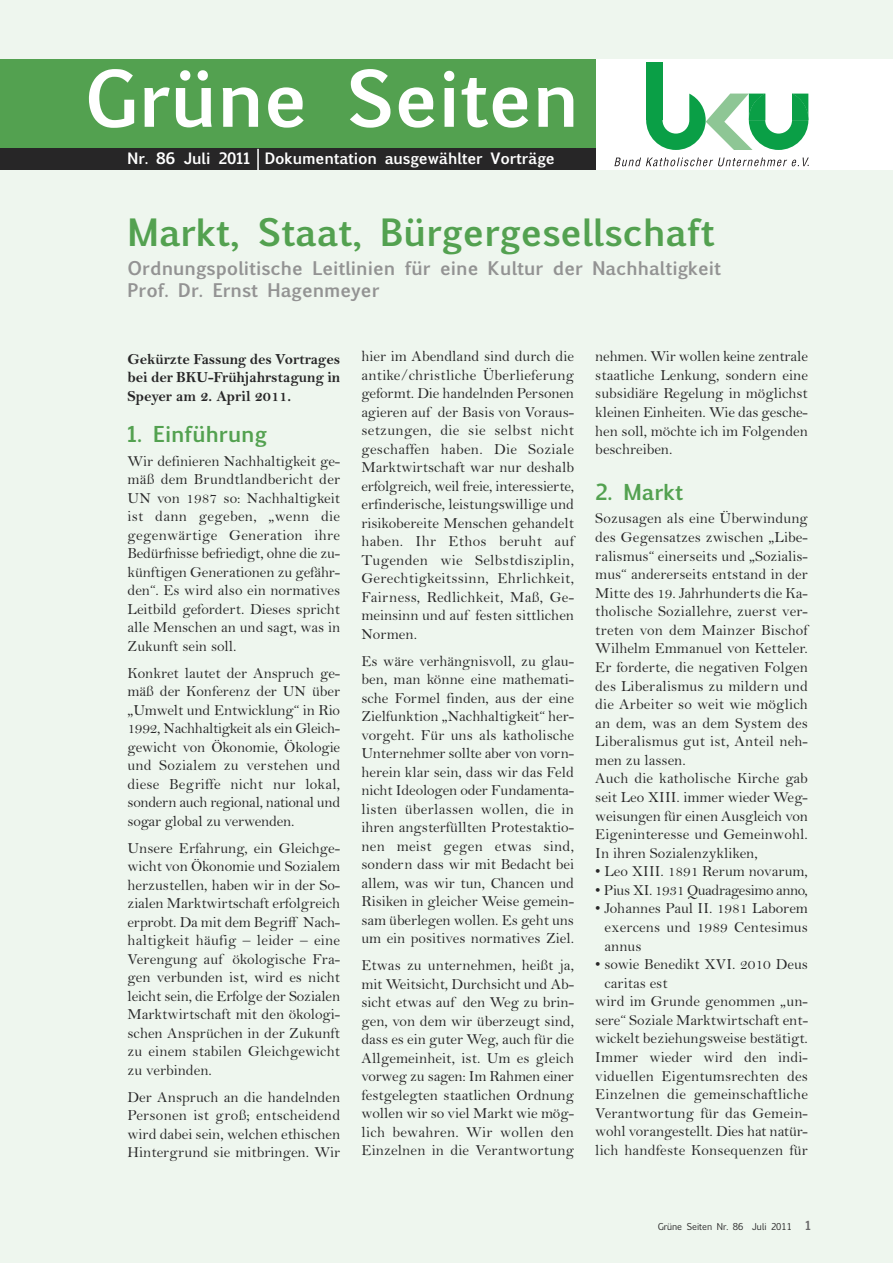
<style>
.page{position:relative;width:893px;height:1263px;background:#eef6ee}
.page>*{position:absolute;margin:0;border:0;box-sizing:border-box;transform-origin:0 0}
.t1{font:700 73.5px "Euphemia UCAS";color:#fff}
.t2{font:700 36px "Euphemia UCAS";color:#53a150}
.t3{font:700 21px "Euphemia UCAS";color:#53a150}
.t4{font:700 18px/21.6px "Euphemia UCAS";color:#939393}
.t5{font:15.3px/18.5px "Bell";color:#272627;text-align:justify}
.t6{font:15.3px/18.5px "Bell MT Bold";letter-spacing:-.01em;color:#272627;text-align:justify}
.t7{font:15.3px "Bell";letter-spacing:-.025em;color:#272627}
.t8{font:700 15px "Euphemia UCAS";letter-spacing:-.01em;color:#fff}
.t9{font:italic condensed 11.55px "Helvetica";color:#231f20}
.t10{font:9px "Euphemia UCAS";color:#272627}
.s1{font-weight:700;font-size:12px;color:#686768}
</style>
<div class="page">
<div style="left:583px;top:60px;width:310px;height:110px;background:#fff"></div>
<div style="left:646px;top:62px;width:16px;height:58px;background:#0a9f46"></div>
<svg style="left:614px;top:157px;width:195px;height:9px"></svg>
<svg style="left:646px;top:94px;width:162px;height:56px"></svg>
<div style="left:0;top:60px;width:595px;height:110px;background:#53a150"></div>
<div style="left:0;top:149px;width:595px;height:21px;background:#272627"></div>
<hr style="left:257px;top:149px;width:2px;height:21px;background:#fff">
<h1 class="t1" style="left:84px;top:58px;width:496px">Grüne Seiten</h1>
<p class="t8" style="left:128px;top:150px;width:429px">Nr. 86 Juli 2011 Dokumentation ausgewählter Vorträge</p>
<h2 class="t2" style="left:128px;top:212px;width:588px">Markt, Staat, Bürgergesellschaft</h2>
<p class="t4" style="left:128px;top:258px;width:595px">Ordnungspolitische Leitlinien für eine Kultur der Nachhaltigkeit<br>Prof. Dr. Ernst Hagenmeyer</p>
<p class="t9" style="left:807px;top:155px;width:4px">.</p>
<p class="t6" style="left:128px;top:349px;width:214px">Gekürzte Fassung des Vortrages bei der BKU-Frühjahrstagung in Speyer am 2. April 2011.</p>
<h3 class="t3" style="left:128px;top:423px;width:141px">1. Einführung</h3>
<p class="t5" style="left:128px;top:451px;width:214px">Wir definieren Nachhaltigkeit ge&shy;mäß dem Brundtlandbericht der UN von 1987 so: Nachhaltigkeit ist dann gegeben, „wenn die gegenwärtige Generation ihre Bedürfnisse befriedigt, ohne die zu&shy;künftigen Generationen zu gefähr&shy;den“. Es wird also ein normatives Leitbild gefordert. Dieses spricht alle Menschen an und sagt, was in Zukunft sein soll.</p>
<p class="t5" style="left:128px;top:663px;width:214px">Konkret lautet der Anspruch ge&shy;mäß der Konferenz der UN über „Umwelt und Entwicklung“ in Rio 1992, Nachhaltigkeit als ein Gleich&shy;gewicht von Ökonomie, Ökologie und Sozialem zu verstehen und diese Begriffe nicht nur lokal, sondern auch regional, national und sogar global zu verwenden.</p>
<p class="t5" style="left:128px;top:838px;width:214px">Unsere Erfahrung, ein Gleichge&shy;wicht von Ökonomie und Sozialem herzustellen, haben wir in der So&shy;zialen Marktwirtschaft erfolgreich erprobt. Da mit dem Begriff Nach&shy;haltigkeit häufig – leider – eine Verengung auf ökologische Fra&shy;gen verbunden ist, wird es nicht leicht sein, die Erfolge der Sozialen Marktwirtschaft mit den ökologi&shy;schen Ansprüchen in der Zukunft zu einem stabilen Gleichgewicht zu verbinden.</p>
<p class="t5" style="left:128px;top:1087px;width:214px">Der Anspruch an die handelnden Personen ist groß; entscheidend wird dabei sein, welchen ethischen Hintergrund sie mitbringen. Wir</p>
<p class="t5" style="left:361px;top:347px;width:214px">hier im Abendland sind durch die antike/christliche Überlieferung geformt. Die handelnden Personen agieren auf der Basis von Voraus&shy;setzungen, die sie selbst nicht geschaffen haben. Die Soziale Marktwirtschaft war nur deshalb erfolgreich, weil freie, interessierte, erfinderische, leistungswillige und risikobereite Menschen gehandelt haben. Ihr Ethos beruht auf Tugenden wie Selbstdisziplin, Gerechtigkeitssinn, Ehrlichkeit, Fairness, Redlichkeit, Maß, Ge&shy;meinsinn und auf festen sittlichen Normen.</p>
<p class="t5" style="left:361px;top:651px;width:214px">Es wäre verhängnisvoll, zu glau&shy;ben, man könne eine mathemati&shy;sche Formel finden, aus der eine Zielfunktion „Nachhaltigkeit“ her&shy;vorgeht. Für uns als katholische Unternehmer sollte aber von vorn&shy;herein klar sein, dass wir das Feld nicht Ideologen oder Fundamenta&shy;listen überlassen wollen, die in ihren angsterfüllten Protestaktio&shy;nen meist gegen etwas sind, sondern dass wir mit Bedacht bei allem, was wir tun, Chancen und Risiken in gleicher Weise gemein&shy;sam überlegen wollen. Es geht uns um ein positives normatives Ziel.</p>
<p class="t5" style="left:361px;top:955px;width:214px">Etwas zu unternehmen, heißt ja, mit Weitsicht, Durchsicht und Ab&shy;sicht etwas auf den Weg zu brin&shy;gen, von dem wir überzeugt sind, dass es ein guter Weg, auch für die Allgemeinheit, ist. Um es gleich vorweg zu sagen: Im Rahmen einer festgelegten staatlichen Ordnung wollen wir so viel Markt wie mög&shy;lich bewahren. Wir wollen den Einzelnen in die Verantwortung</p>
<p class="t5" style="left:595px;top:347px;width:214px">nehmen. Wir wollen keine zentrale staatliche Lenkung, sondern eine subsidiäre Regelung in möglichst kleinen Einheiten. Wie das gesche&shy;hen soll, möchte ich im Folgenden beschreiben.</p>
<h3 class="t3" style="left:595px;top:480px;width:89px">2. Markt</h3>
<p class="t5" style="left:595px;top:509px;width:214px;text-align:left">Sozusagen als eine Überwindung des Gegensatzes zwischen „Libe&shy;ralismus“ einerseits und „Sozialis&shy;mus“ andererseits entstand in der<br>Mitte des 19. Jahrhunderts die Ka&shy;tholische Soziallehre, zuerst ver&shy;treten von dem Mainzer Bischof<br>Wilhelm Emmanuel von Ketteler.<br>Er forderte, die negativen Folgen des Liberalismus zu mildern und die Arbeiter so weit wie möglich an dem, was an dem System des<br>Liberalismus gut ist, Anteil neh&shy;men zu lassen.<br>Auch die katholische Kirche gab seit Leo XIII. immer wieder Weg&shy;weisungen für einen Ausgleich von<br>Eigeninteresse und Gemeinwohl.<br>In ihren Sozialenzykliken,</p>
<p class="t5" style="left:595px;top:862px;width:214px">• Leo XIII. 1891 Rerum novarum,</p>
<p class="t7" style="left:595px;top:881px;width:214px">• Pius XI. 1931 Quadragesimo anno,</p>
<p class="t5" style="left:604px;top:899px;width:205px;text-indent:-9px">• Johannes Paul II. 1981 Laborem exercens und 1989 Centesimus annus</p>
<p class="t5" style="left:595px;top:955px;width:214px">• sowie Benedikt XVI. 2010 Deus</p>
<p class="t5" style="left:604px;top:973px;width:65px">caritas est</p>
<p class="t5" style="left:595px;top:992px;width:214px">wird im Grunde genommen „un-</p>
<p class="t5" style="left:595px;top:1010px;width:214px">sere“ Soziale Marktwirtschaft ent-</p>
<p class="t5" style="left:595px;top:1029px;width:214px">wickelt beziehungsweise bestätigt.</p>
<p class="t5" style="left:595px;top:1047px;width:214px">Immer wieder wird den indi-</p>
<p class="t5" style="left:595px;top:1066px;width:214px">viduellen Eigentumsrechten des</p>
<p class="t5" style="left:595px;top:1084px;width:214px">Einzelnen die gemeinschaftliche</p>
<p class="t5" style="left:595px;top:1103px;width:214px">Verantwortung für das Gemein-</p>
<p class="t5" style="left:595px;top:1122px;width:214px">wohl vorangestellt. Dies hat natür-</p>
<p class="t5" style="left:595px;top:1140px;width:214px">lich handfeste Konsequenzen für</p>
<p class="t10" style="left:658px;top:1221px;width:155px">Grüne Seiten Nr. 86 Juli 2011 <span class="s1">1</span></p>
</div>
